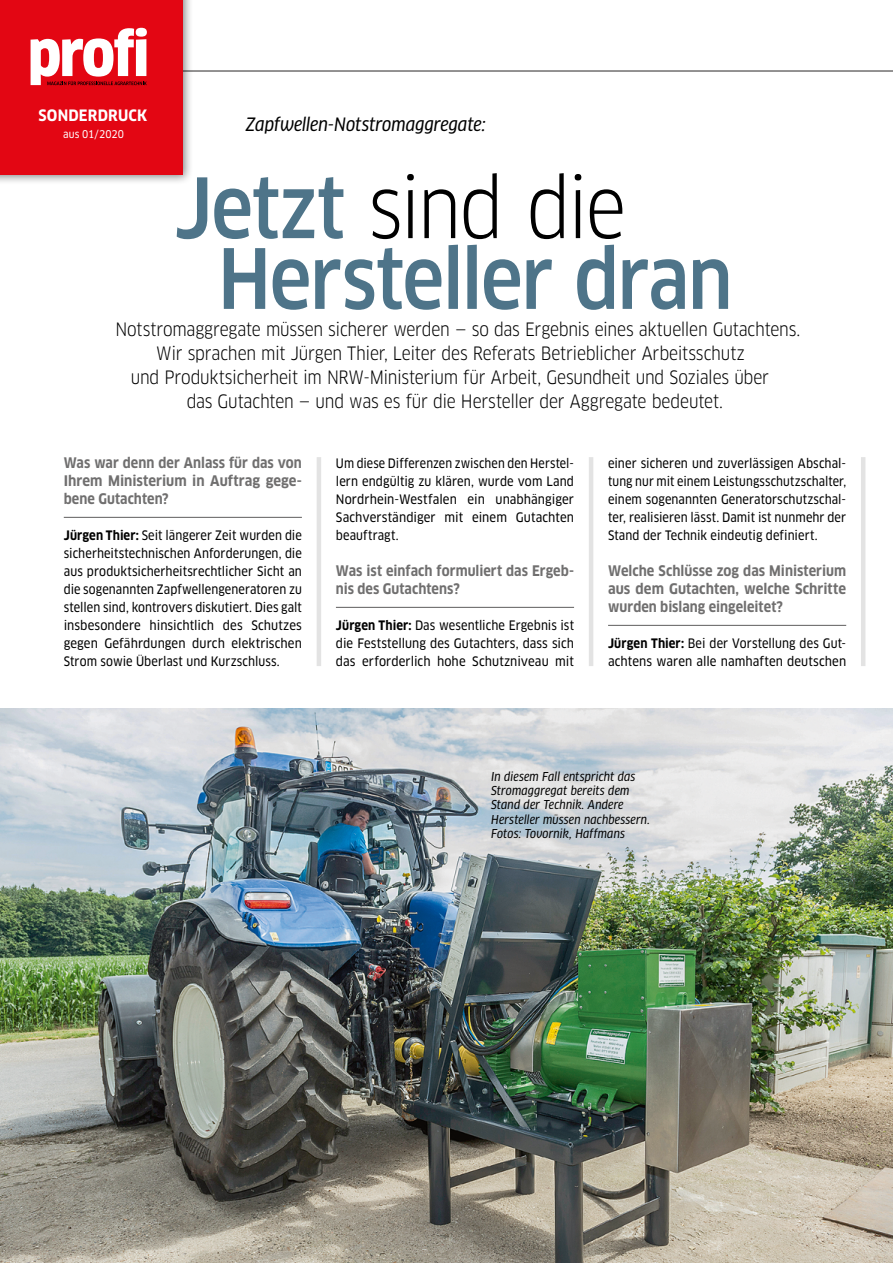
<style>
.page{position:relative;width:893px;height:1263px;background:#fff}
.page>*{position:absolute;margin:0;border:0;box-sizing:border-box;transform-origin:0 0}
.t1{font:500 condensed 81px "Clan OT";letter-spacing:-.02em;color:#4e7489}
.t2{font:condensed 81px "Clan OT";letter-spacing:-.045em;color:#000}
.t3{font:condensed 18px "Clan OT";letter-spacing:-.015em;color:#000}
.t4{font:italic 18px "Clan OT Narr News";letter-spacing:-.01em;color:#000}
.t5{font:700 condensed 15.3px "Clan OT";letter-spacing:.01em;color:#fff}
.t6{font:700 condensed 14.25px/18px "Clan OT";letter-spacing:.005em;color:#706f6f;text-align:justify}
.t7{font:12.75px/18px "Clan OT Narrow News";letter-spacing:.005em;color:#000;text-align:justify}
.t8{font:12.75px/18px "Clan OT Narrow News";letter-spacing:.005em;color:#000;text-align:justify;scale:.95 1}
.t9{font:italic 12px/14.2px "Clan OT Narr News";letter-spacing:.01em;color:#000;scale:.95 1}
.t10{font:10.5px "Clan OT Narrow News";letter-spacing:.01em;color:#fff}
.s1{font-weight:500;color:#4e7489}
.s2{font-family:"Clan OT";font-weight:700;font-stretch:condensed}
</style>
<div class="page">
<hr style="left:861px;top:457px;width:4px;height:209px;background:#e3e3e3">
<hr style="left:589px;top:457px;width:4px;height:209px;background:#e3e3e3">
<hr style="left:317px;top:457px;width:4px;height:209px;background:#e3e3e3">
<hr style="left:183px;top:70px;width:710px;height:2px;background:#706f6f">
<hr style="left:336px;top:607px;width:238px;height:1px;background:#706f6f">
<hr style="left:608px;top:625px;width:238px;height:1px;background:#706f6f">
<hr style="left:64px;top:517px;width:238px;height:1px;background:#706f6f">
<img style="left:0;top:709px;width:893px;height:554px">
<div style="left:0;top:0;width:193px;height:185px;background:#000;opacity:.5"></div>
<div style="left:0;top:0;width:183px;height:174px;background:#e30613"></div>
<svg style="left:31px;top:28px;width:116px;height:57px"></svg>
<p class="t5" style="left:38px;top:107px;width:110px">SONDERDRUCK</p>
<p class="t10" style="left:63px;top:128px;width:63px">aus 01/2020</p>
<h2 class="t4" style="left:246px;top:114px;width:241px">Zapfwellen-Notstromaggregate:</h2>
<h1 class="t2" style="left:174px;top:160px;width:453px"><span class="s1">Jetzt</span> sind die</h1>
<h1 class="t1" style="left:218px;top:232px;width:516px">Hersteller dran</h1>
<h2 class="t3" style="left:116px;top:319px;width:686px">Notstromaggregate müssen sicherer werden — so das Ergebnis eines aktuellen Gutachtens.</h2>
<h2 class="t3" style="left:156px;top:343px;width:590px">Wir sprachen mit Jürgen Thier, Leiter des Referats Betrieblicher Arbeitsschutz</h2>
<h2 class="t3" style="left:131px;top:367px;width:640px">und Produktsicherheit im NRW-Ministerium für Arbeit, Gesundheit und Soziales über</h2>
<h2 class="t3" style="left:187px;top:391px;width:538px">das Gutachten — und was es für die Hersteller der Aggregate bedeutet.</h2>
<p class="t6" style="left:64px;top:454px;width:240px">Was war denn der Anlass für das von Ihrem Ministerium in Auftrag gege&shy;bene Gutachten?</p>
<p class="t7" style="left:64px;top:526px;width:240px"><span class="s2">Jürgen Thier:</span> Seit längerer Zeit wurden die sicherheitstechnischen Anforderungen, die aus produktsicherheitsrechtlicher Sicht an die sogenannten Zapfwellengeneratoren zu stellen sind, kontrovers diskutiert. Dies galt insbesondere hinsichtlich des Schutzes gegen Gefährdungen durch elektrischen Strom sowie Überlast und Kurzschluss.</p>
<p class="t8" style="left:336px;top:454px;width:252px">Um diese Differenzen zwischen den Herstel&shy;lern endgültig zu klären, wurde vom Land Nordrhein-Westfalen ein unabhängiger Sachverständiger mit einem Gutachten beauftragt.</p>
<p class="t6" style="left:336px;top:562px;width:240px">Was ist einfach formuliert das Ergeb&shy;nis des Gutachtens?</p>
<p class="t7" style="left:336px;top:616px;width:240px"><span class="s2">Jürgen Thier:</span> Das wesentliche Ergebnis ist die Feststellung des Gutachters, dass sich das erforderlich hohe Schutzniveau mit</p>
<p class="t7" style="left:608px;top:454px;width:240px">einer sicheren und zuverlässigen Abschal&shy;tung nur mit einem Leistungsschutzschalter, einem sogenannten Generatorschutzschal&shy;ter, realisieren lässt. Damit ist nunmehr der Stand der Technik eindeutig definiert.</p>
<p class="t6" style="left:608px;top:562px;width:240px">Welche Schlüsse zog das Ministerium aus dem Gutachten, welche Schritte wurden bislang eingeleitet?</p>
<p class="t7" style="left:608px;top:634px;width:240px"><span class="s2">Jürgen Thier:</span> Bei der Vorstellung des Gut&shy;achtens waren alle namhaften deutschen</p>
<p class="t9" style="left:491px;top:769px;width:169px">In diesem Fall entspricht das<br>Stromaggregat bereits dem<br>Stand der Technik. Andere<br>Hersteller müssen nachbessern.<br>Fotos: Tovornik, Haffmans</p>
</div>
